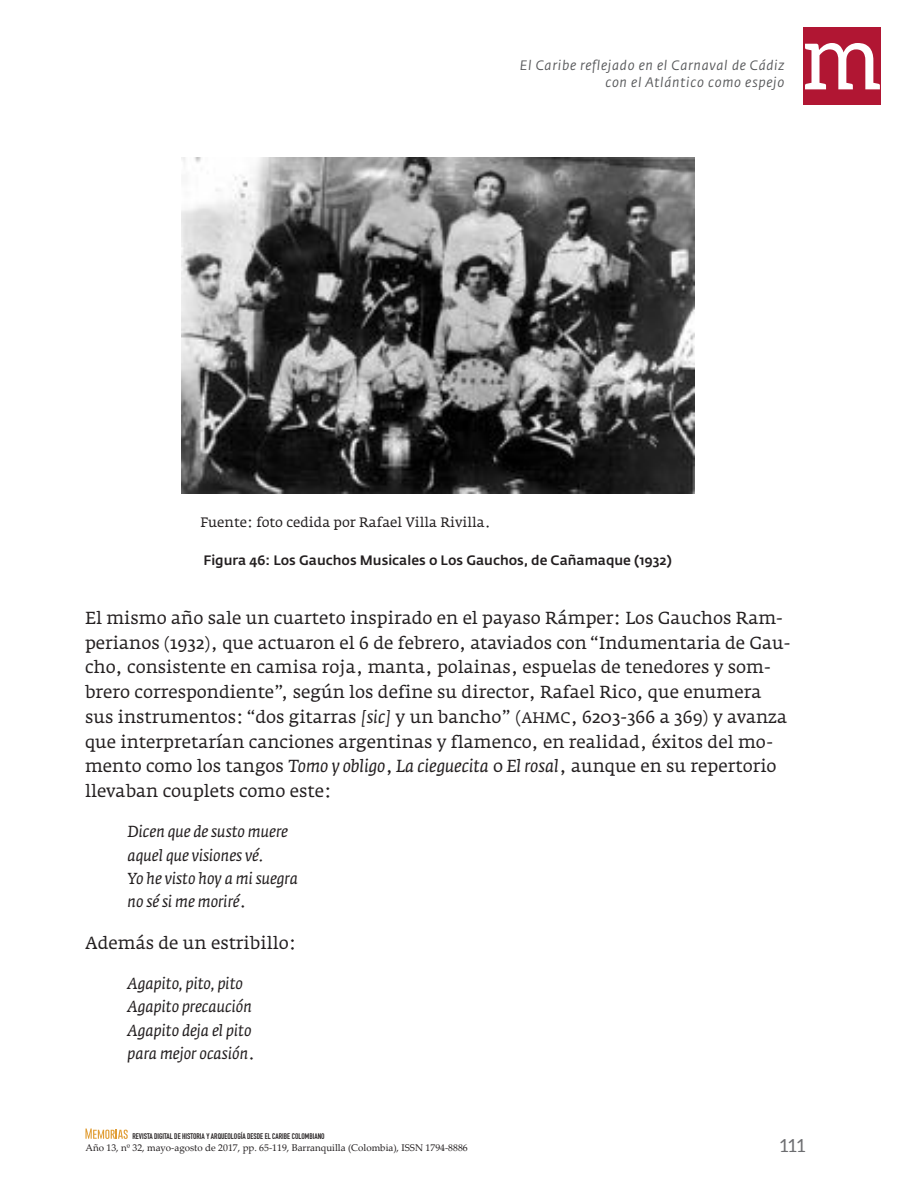
<style>
.page{position:relative;width:918px;height:1188px;background:#fff}
.page>*{position:absolute;margin:0;border:0;box-sizing:border-box;transform-origin:0 0}
.t1{font:18px "Aleo";color:#6c6d70}
.t2{font:17.25px/24.8px "Fedra Serif A";color:#231f20}
.t3{font:italic 15.75px/23.2px "Fedra Serif A";color:#231f20}
.t4{font:italic 13.5px/16.5px "Fedra Sans Std";letter-spacing:.05em;color:#57585a;text-align:right}
.t5{font:500 13.5px "Fedra Sans Std";color:#231f20}
.t6{font:13.5px "Fedra Serif A";color:#231f20}
.t7{font:9.75px "Palatino Linotype";color:#231f20}
.t8{font:8.1px "DIN Engschrift Std";color:#231f20}
.s1{font-style:italic}
.s2{font-size:15px}
.s3{font-style:normal}
</style>
<div class="page">
<svg style="left:85px;top:1129px;width:43px;height:10px"></svg>
<div style="left:804px;top:27px;width:77px;height:78px;background:#b11633"></div>
<svg style="left:805px;top:43px;width:75px;height:46px"></svg>
<img style="left:181px;top:157px;width:513px;height:337px">
<p class="t4" style="left:520px;top:57px;width:266px">El Caribe reflejado en el Carnaval de Cádiz con el Atlántico como espejo</p>
<p class="t6" style="left:200px;top:514px;width:292px">Fuente: foto cedida por Rafael Villa Rivilla.</p>
<p class="t5" style="left:203px;top:552px;width:470px">Figura 46: Los Gauchos Musicales o Los Gauchos, de Cañamaque (1932)</p>
<p class="t2" style="left:85px;top:606px;width:707px">El mismo año sale un cuarteto inspirado en el payaso Rámper: Los Gauchos Ram&shy;perianos (1932), que actuaron el 6 de febrero, ataviados con “Indumentaria de Gau&shy;cho, consistente en camisa roja, manta, polainas, espuelas de tenedores y som&shy;brero correspondiente”, según los define su director, Rafael Rico, que enumera sus instrumentos: “dos gitarras <span class="s1">[sic]</span> y un bancho” (<span class="s2">AHMC</span>, 6203-366 a 369) y avanza que interpretarían canciones argentinas y flamenco, en realidad, éxitos del mo&shy;mento como los tangos <span class="s1">Tomo y obligo</span>, <span class="s1">La cieguecita</span> o <span class="s1">El rosal</span>, aunque en su repertorio llevaban couplets como este:</p>
<p class="t3" style="left:128px;top:820px;width:172px">Dicen que de susto muere aquel que visiones vé.<br>Yo he visto hoy a mi suegra no sé si me moriré<span class="s3">.</span></p>
<p class="t2" style="left:85px;top:931px;width:213px">Además de un estribillo:</p>
<p class="t3" style="left:128px;top:972px;width:129px">Agapito, pito, pito<br>Agapito precaución<br>Agapito deja el pito para mejor ocasión<span class="s3">.</span></p>
<p class="t8" style="left:133px;top:1131px;width:194px">REVISTA DIGITAL DE HISTORIA Y ARQUEOLOGÍA DESDE EL CARIBE COLOMBIANO</p>
<p class="t7" style="left:85px;top:1143px;width:384px">Año 13, nº 32, mayo-agosto de 2017, pp. 65-119, Barranquilla (Colombia), ISSN 1794-8886</p>
<p class="t1" style="left:780px;top:1136px;width:27px">111</p>
</div>
